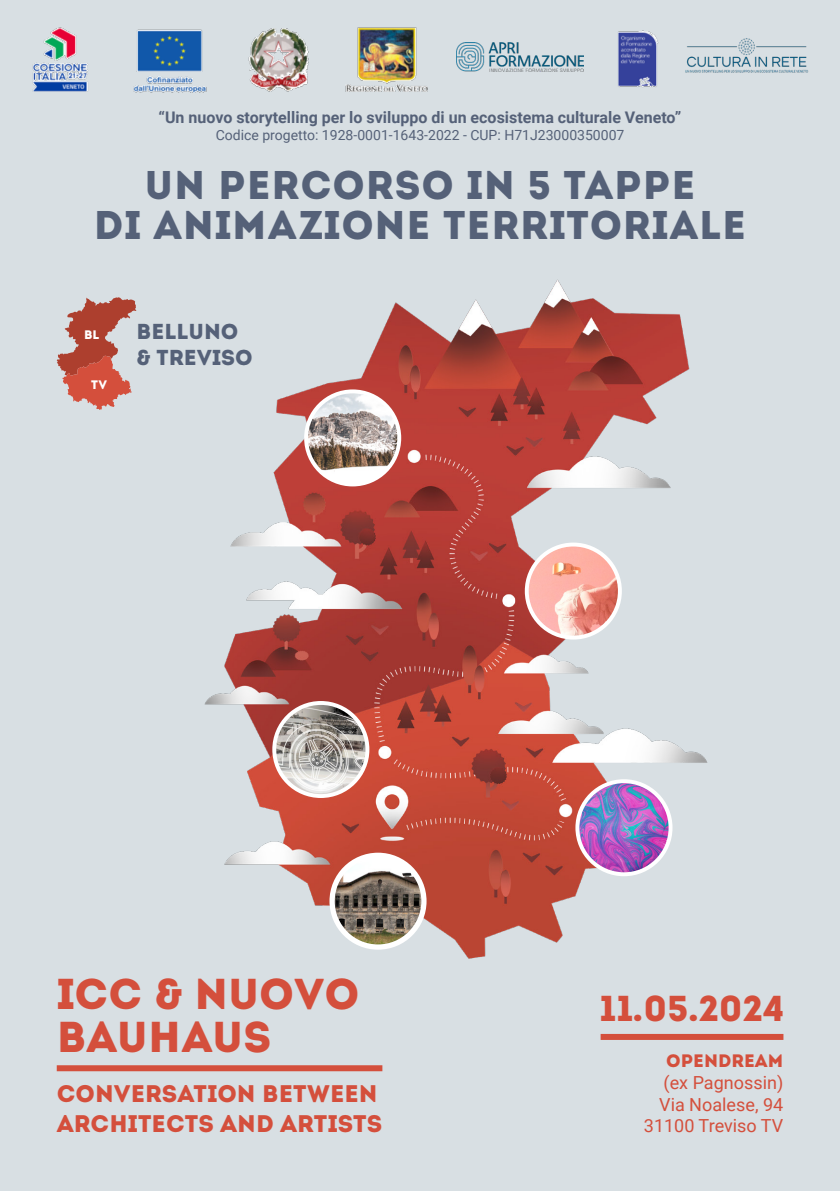
<style>
.page{position:relative;width:840px;height:1191px;background:#fff}
.page>*{position:absolute;margin:0;border:0;box-sizing:border-box;transform-origin:0 0}
.t1{font:43.2px "Intro";color:#d44f3c}
.t2{font:40px "Intro";letter-spacing:.02em;color:#556178}
.t3{font:36px "Intro";color:#d44f3c}
.t4{font:24px/30px "Intro";color:#d44f3c}
.t5{font:21.6px "Intro";color:#556178}
.t6{font:18px "Roboto";color:#d44f3c}
.t7{font:18px "Intro";color:#d44f3c}
.t8{font:700 16px "Roboto";color:#556178}
.t9{font:14px "Roboto";color:#556178}
.t10{font:12.4px "Intro";color:#fff}
</style>
<div class="page">
<div style="left:0;top:0;width:839px;height:1191px;background:#d8dfe3"></div>
<img style="left:98px;top:279px;width:682px;height:793px">
<img style="left:332px;top:855px;width:91px;height:92px;border-radius:46px">
<div style="left:329px;top:852px;width:97px;height:97px;border:5px solid #fff;border-radius:50%"></div>
<img style="left:577px;top:781px;width:93px;height:93px;border-radius:47px">
<div style="left:575px;top:779px;width:97px;height:97px;border:4px solid #fff;border-radius:50%"></div>
<img style="left:274px;top:703px;width:93px;height:91px">
<div style="left:272px;top:701px;width:97px;height:97px;border:4px solid #fff;border-radius:50%"></div>
<img style="left:526px;top:544px;width:93px;height:93px;border-radius:47px">
<div style="left:524px;top:542px;width:97px;height:97px;border:4px solid #fff;border-radius:50%"></div>
<img style="left:306px;top:391px;width:93px;height:93px;border-radius:47px">
<div style="left:304px;top:389px;width:97px;height:97px;border:4px solid #fff;border-radius:50%"></div>
<div style="left:600px;top:1034px;width:183px;height:6px;background:#d44f3c"></div>
<img style="left:133px;top:29px;width:74px;height:64px">
<img style="left:32px;top:27px;width:56px;height:65px">
<img style="left:248px;top:28px;width:61px;height:64px">
<img style="left:345px;top:27px;width:83px;height:65px">
<img style="left:580px;top:30px;width:79px;height:58px">
<img style="left:685px;top:38px;width:124px;height:35px">
<img style="left:456px;top:43px;width:127px;height:28px">
<div style="left:57px;top:1065px;width:325px;height:6px;background:#d44f3c"></div>
<svg style="left:57px;top:297px;width:79px;height:113px"></svg>
<p class="t8" style="left:158px;top:106px;width:524px">“Un nuovo storytelling per lo sviluppo di un ecosistema culturale Veneto”</p>
<p class="t9" style="left:215px;top:125px;width:410px">Codice progetto: 1928-0001-1643-2022 - CUP: H71J23000350007</p>
<p class="t2" style="left:144px;top:161px;width:552px">UN PERCORSO IN 5 TAPPE</p>
<p class="t2" style="left:94px;top:201px;width:653px">DI ANIMAZIONE TERRITORIALE</p>
<p class="t10" style="left:84px;top:327px;width:17px">BL</p>
<p class="t10" style="left:91px;top:377px;width:17px">TV</p>
<p class="t5" style="left:136px;top:319px;width:103px">BELLUNO</p>
<p class="t5" style="left:136px;top:345px;width:118px">&amp; TREVISO</p>
<p class="t1" style="left:57px;top:968px;width:304px">ICC &amp; NUOVO</p>
<p class="t1" style="left:57px;top:1011px;width:216px">BAUHAUS</p>
<p class="t4" style="left:57px;top:1078px;width:327px">CONVERSATION BETWEEN<br>ARCHITECTS AND ARTISTS</p>
<p class="t3" style="left:600px;top:986px;width:184px">11.05.2024</p>
<p class="t7" style="left:665px;top:1050px;width:118px">OPENDREAM</p>
<p class="t6" style="left:663px;top:1070px;width:121px">(ex Pagnossin)</p>
<p class="t6" style="left:658px;top:1091px;width:125px">Via Noalese, 94</p>
<p class="t6" style="left:643px;top:1113px;width:141px">31100 Treviso TV</p>
</div>
